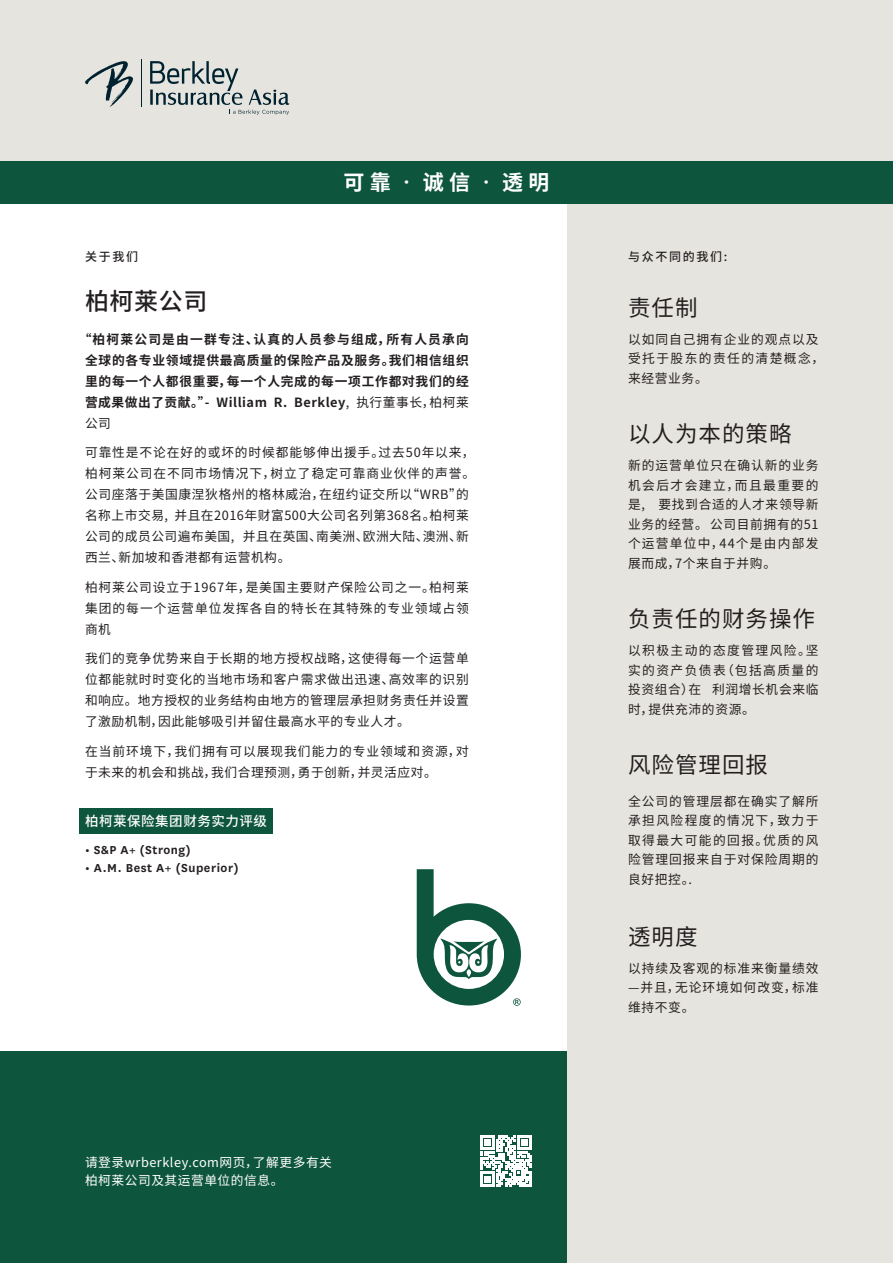
<style>
.page{position:relative;width:893px;height:1263px;background:#fff}
.page>*{position:absolute;margin:0;border:0;box-sizing:border-box;transform-origin:0 0}
.t1{font:500 24px "Noto Sans SC";letter-spacing:.025em;color:#231f20}
.t2{font:22.5px "Noto Sans SC";letter-spacing:.045em;color:#231f20}
.t3{font:700 21px "Noto Sans SC";color:#fff}
.t4{font:600 13.5px "National";letter-spacing:.04em;color:#231f20}
.t5{font:500 13.5px "Noto Sans SC";letter-spacing:.04em;color:#fff}
.t6{font:12.75px/19.5px "Noto Sans SC";letter-spacing:.07em;color:#231f20;text-align:justify}
.t7{font:12.75px/21px "Noto Sans SC";letter-spacing:.05em;color:#231f20}
.t8{font:700 12.75px/21px "Noto Sans SC";letter-spacing:.055em;color:#231f20;text-align:justify}
.t9{font:12.75px/18px "Noto Sans SC";letter-spacing:.04em;color:#fff}
.t10{font:500 12px "Noto Sans SC";letter-spacing:.14em;color:#231f20}
.s1{font-weight:400}
</style>
<div class="page">
<div style="left:79px;top:808px;width:193px;height:26px;background:#0e553e"></div>
<div style="left:0;top:1051px;width:570px;height:212px;background:#0e553e"></div>
<div style="left:0;top:0;width:893px;height:162px;background:#e6e4df"></div>
<div style="left:0;top:162px;width:893px;height:42px;background:#0e553e"></div>
<div style="left:568px;top:204px;width:325px;height:1059px;background:#e6e4df"></div>
<svg style="left:85px;top:61px;width:48px;height:46px"></svg>
<hr style="left:141px;top:59px;width:1px;height:48px;background:#002230">
<svg style="left:150px;top:61px;width:139px;height:54px"></svg>
<svg style="left:417px;top:869px;width:104px;height:137px"></svg>
<svg style="left:481px;top:1135px;width:50px;height:51px"></svg>
<h3 class="t3" style="left:343px;top:171px;width:208px">可靠•诚信•透明</h3>
<p class="t10" style="left:85px;top:249px;width:55px">关于我们</p>
<h1 class="t1" style="left:85px;top:288px;width:124px">柏柯莱公司</h1>
<p class="t8" style="left:85px;top:329px;width:385px;text-indent:-6px">“柏柯莱公司是由一群专注、认真的人员参与组成，所有人员承向全球的各专业领域提供最高质量的保险产品及服务。我们相信组织里的每一个人都很重要，每一个人完成的每一项工作都对我们的经营成果做出了贡献。”- William R. Berkley<span class="s1">, 执行董事长，柏柯莱公司</span></p>
<p class="t7" style="left:85px;top:442px;width:392px">可靠性是不论在好的或坏的时候都能够伸出援手。过去50年以来，柏柯莱公司在不同市场情况下，树立了稳定可靠商业伙伴的声誉。公司座落于美国康涅狄格州的格林威治，在纽约证交所以“WRB”的名称上市交易, 并且在2016年财富500大公司名列第368名。柏柯莱公司的成员公司遍布美国, 并且在英国、南美洲、欧洲大陆、澳洲、新西兰、新加坡和香港都有运营机构。</p>
<p class="t6" style="left:85px;top:577px;width:385px;line-height:21px">柏柯莱公司设立于1967年，是美国主要财产保险公司之一。柏柯莱集团的每一个运营单位发挥各自的特长在其特殊的专业领域占领商机</p>
<p class="t6" style="left:85px;top:648px;width:385px;line-height:21px">我们的竞争优势来自于长期的地方授权战略，这使得每一个运营单位都能就时时变化的当地市场和客户需求做出迅速、高效率的识别和响应。地方授权的业务结构由地方的管理层承担财务责任并设置了激励机制，因此能够吸引并留住最高水平的专业人才。</p>
<p class="t6" style="left:85px;top:741px;width:385px;line-height:21px">在当前环境下，我们拥有可以展现我们能力的专业领域和资源，对于未来的机会和挑战，我们合理预测，勇于创新，并灵活应对。</p>
<p class="t5" style="left:85px;top:813px;width:183px">柏柯莱保险集团财务实力评级</p>
<p class="t4" style="left:85px;top:840px;width:107px">• S&amp;P A+ (Strong)</p>
<p class="t4" style="left:85px;top:858px;width:155px">• A.M. Best A+ (Superior)</p>
<p class="t9" style="left:85px;top:1154px;width:248px">请登录wrberkley.com网页，了解更多有关柏柯莱公司及其运营单位的信息。</p>
<p class="t10" style="left:628px;top:249px;width:101px">与众不同的我们:</p>
<h2 class="t2" style="left:628px;top:295px;width:71px">责任制</h2>
<p class="t6" style="left:628px;top:330px;width:198px;text-align:left">以如同自己拥有企业的观点以及受托于股东的责任的清楚概念，来经营业务。</p>
<h2 class="t2" style="left:628px;top:421px;width:165px">以人为本的策略</h2>
<p class="t6" style="left:628px;top:456px;width:192px">新的运营单位只在确认新的业务机会后才会建立，而且最重要的是, 要找到合适的人才来领导新业务的经营。 公司目前拥有的51个运营单位中，44个是由内部发展而成，7个来自于并购。</p>
<h2 class="t2" style="left:628px;top:606px;width:189px">负责任的财务操作</h2>
<p class="t6" style="left:628px;top:641px;width:192px">以积极主动的态度管理风险。坚实的资产负债表（包括高质量的投资组合）在 利润增长机会来临时，提供充沛的资源。</p>
<h2 class="t2" style="left:628px;top:752px;width:142px">风险管理回报</h2>
<p class="t6" style="left:628px;top:791px;width:192px">全公司的管理层都在确实了解所承担风险程度的情况下，致力于取得最大可能的回报。优质的风险管理回报来自于对保险周期的良好把控。.</p>
<h2 class="t2" style="left:628px;top:924px;width:71px">透明度</h2>
<p class="t6" style="left:628px;top:958px;width:192px">以持续及客观的标准来衡量绩效—并且，无论环境如何改变，标准维持不变。</p>
</div>
